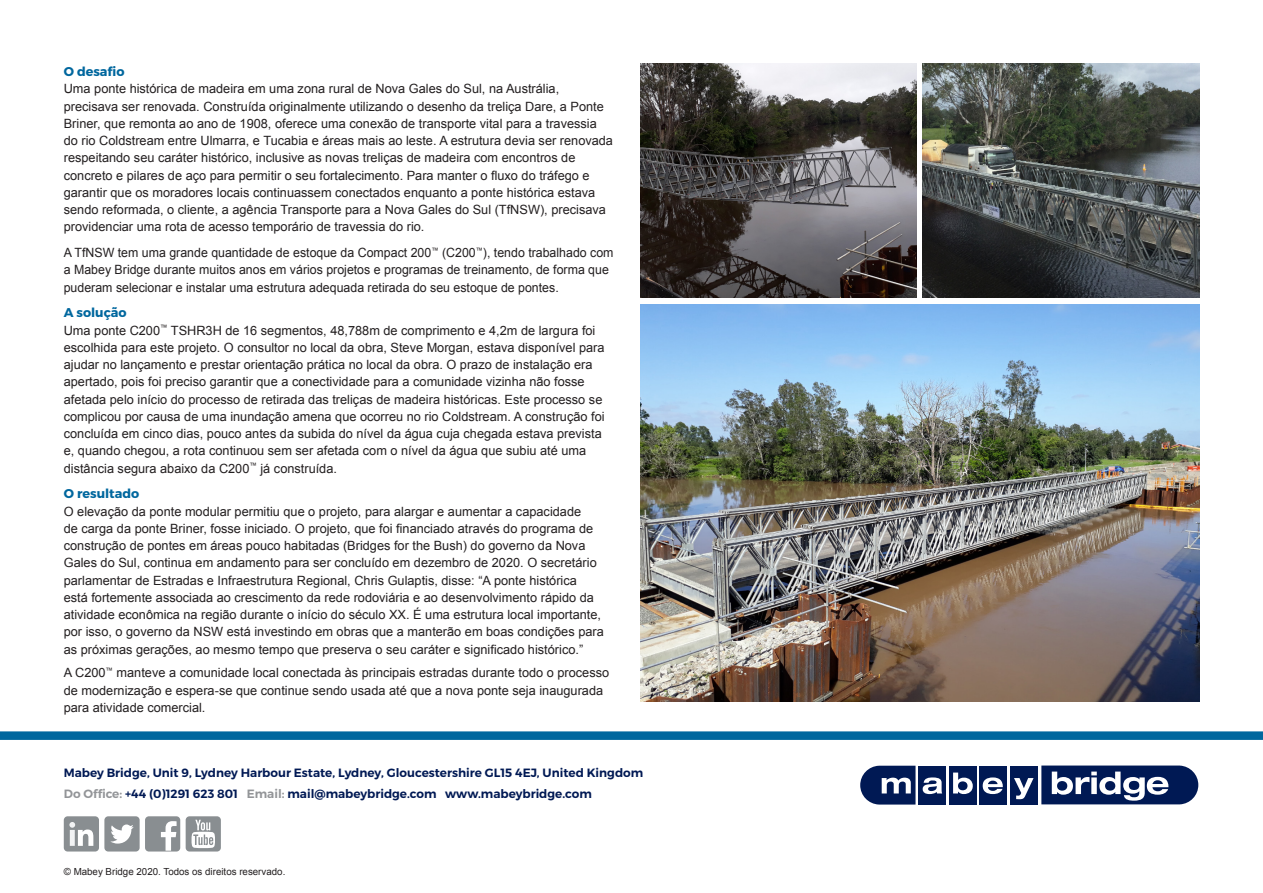
<style>
.page{position:relative;width:1263px;height:893px;background:#fff}
.page>*{position:absolute;margin:0;border:0;box-sizing:border-box;transform-origin:0 0}
.t1{font:12.75px/17.2px "Arial";color:#231f20}
.t2{font:700 12.75px "Montserrat";color:#00679e}
.t3{font:600 12px "Montserrat";color:#001954}
.t4{font:9.75px "Arial";color:#231f20}
.s1{font-family:"Montserrat";font-weight:700;color:#00679e}
.s2{color:#939598}
</style>
<div class="page">
<div style="left:0;top:731px;width:1263px;height:9px;background:#00679e"></div>
<div style="left:979px;top:766px;width:27px;height:38px;background:#001954"></div>
<div style="left:1010px;top:766px;width:27px;height:38px;background:#001954"></div>
<div style="left:949px;top:766px;width:27px;height:38px;background:#001954"></div>
<div style="left:918px;top:766px;width:28px;height:38px;background:#001954"></div>
<svg style="left:860px;top:766px;width:55px;height:39px"></svg>
<svg style="left:923px;top:777px;width:20px;height:17px"></svg>
<svg style="left:953px;top:772px;width:20px;height:22px"></svg>
<svg style="left:983px;top:777px;width:20px;height:17px"></svg>
<svg style="left:1014px;top:778px;width:20px;height:21px"></svg>
<svg style="left:1041px;top:765px;width:157px;height:39px"></svg>
<div style="left:186px;top:816px;width:35px;height:35px;background:#898e91;border-radius:4px"></div>
<svg style="left:192px;top:820px;width:23px;height:28px"></svg>
<div style="left:145px;top:816px;width:35px;height:35px;background:#898e91;border-radius:4px"></div>
<svg style="left:161px;top:821px;width:16px;height:30px"></svg>
<div style="left:64px;top:816px;width:35px;height:35px;background:#898e91;border-radius:4px"></div>
<svg style="left:69px;top:822px;width:24px;height:24px"></svg>
<div style="left:104px;top:816px;width:36px;height:35px;background:#898e91;border-radius:4px"></div>
<svg style="left:110px;top:824px;width:24px;height:20px"></svg>
<img style="left:640px;top:304px;width:559px;height:398px">
<img style="left:923px;top:64px;width:276px;height:234px">
<img style="left:640px;top:64px;width:276px;height:234px">
<p class="t2" style="left:64px;top:64px;width:62px">O desafio</p>
<p class="t1" style="left:64px;top:80px;width:551px">Uma ponte histórica de madeira em uma zona rural de Nova Gales do Sul, na Austrália, precisava ser renovada. Construída originalmente utilizando o desenho da treliça Dare, a Ponte Briner, que remonta ao ano de 1908, oferece uma conexão de transporte vital para a travessia do rio Coldstream entre Ulmarra, e Tucabia e áreas mais ao leste. A estrutura devia ser renovada respeitando seu caráter histórico, inclusive as novas treliças de madeira com encontros de concreto e pilares de aço para permitir o seu fortalecimento. Para manter o fluxo do tráfego e garantir que os moradores locais continuassem conectados enquanto a ponte histórica estava sendo reformada, o cliente, a agência Transporte para a Nova Gales do Sul (TfNSW), precisava providenciar uma rota de acesso temporário de travessia do rio.</p>
<p class="t1" style="left:64px;top:244px;width:551px">A TfNSW tem uma grande quantidade de estoque da Compact 200<sup>™</sup> (C200<sup>™</sup>), tendo trabalhado com a Mabey Bridge durante muitos anos em vários projetos e programas de treinamento, de forma que puderam selecionar e instalar uma estrutura adequada retirada do seu estoque de pontes.</p>
<p class="t2" style="left:64px;top:305px;width:64px">A solução</p>
<p class="t1" style="left:64px;top:322px;width:542px">Uma ponte C200<sup>™</sup> TSHR3H de 16 segmentos, 48,788m de comprimento e 4,2m de largura foi escolhida para este projeto. O consultor no local da obra, Steve Morgan, estava disponível para ajudar no lançamento e prestar orientação prática no local da obra. O prazo de instalação era apertado, pois foi preciso garantir que a conectividade para a comunidade vizinha não fosse afetada pelo início do processo de retirada das treliças de madeira históricas. Este processo se complicou por causa de uma inundação amena que ocorreu no rio Coldstream. A construção foi concluída em cinco dias, pouco antes da subida do nível da água cuja chegada estava prevista e, quando chegou, a rota continuou sem ser afetada com o nível da água que subiu até uma distância segura abaixo da C200<sup>™</sup> já construída.</p>
<p class="t1" style="left:64px;top:485px;width:542px"><span class="s1">O resultado<br></span>O elevação da ponte modular permitiu que o projeto, para alargar e aumentar a capacidade<br>de carga da ponte Briner, fosse iniciado. O projeto, que foi financiado através do programa de construção de pontes em áreas pouco habitadas (Bridges for the Bush) do governo da Nova Gales do Sul, continua em andamento para ser concluído em dezembro de 2020. O secretário parlamentar de Estradas e Infraestrutura Regional, Chris Gulaptis, disse: “A ponte histórica está fortemente associada ao crescimento da rede rodoviária e ao desenvolvimento rápido da atividade econômica na região durante o início do século XX. É uma estrutura local importante, por isso, o governo da NSW está investindo em obras que a manterão em boas condições para as próximas gerações, ao mesmo tempo que preserva o seu caráter e significado histórico.”</p>
<p class="t1" style="left:64px;top:664px;width:547px">A C200<sup>™</sup> manteve a comunidade local conectada às principais estradas durante todo o processo de modernização e espera-se que continue sendo usada até que a nova ponte seja inaugurada para atividade comercial.</p>
<p class="t3" style="left:64px;top:765px;width:581px">Mabey Bridge, Unit 9, Lydney Harbour Estate, Lydney, Gloucestershire GL15 4EJ, United Kingdom</p>
<p class="t3" style="left:64px;top:786px;width:530px"><span class="s2">Do Office:</span> +44 (0)1291 623 801 <span class="s2">Email:</span> mail@mabeybridge.com www.mabeybridge.com</p>
<p class="t4" style="left:64px;top:865px;width:223px">© Mabey Bridge 2020. Todos os direitos reservado.</p>
</div>
